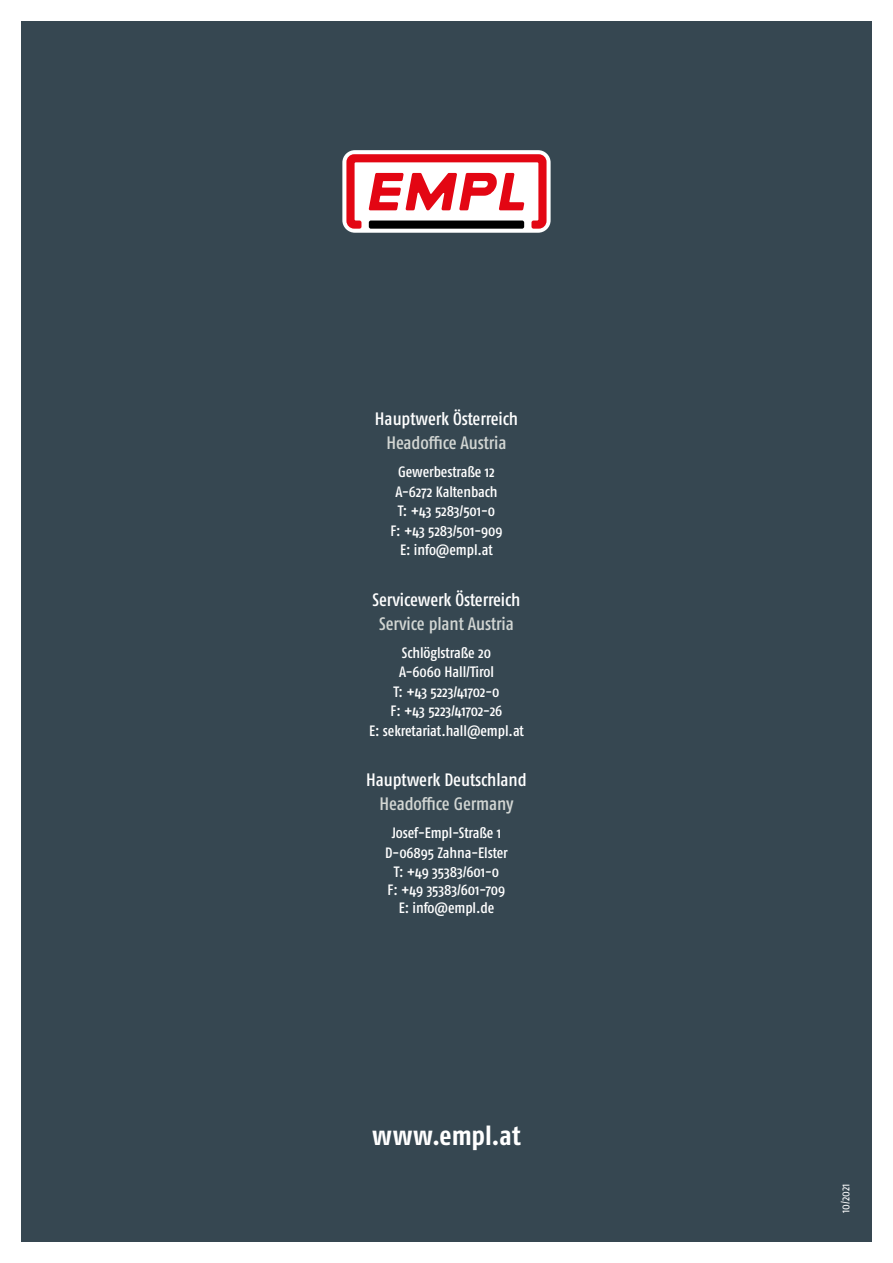
<style>
.page{position:relative;width:893px;height:1263px;background:#fff}
.page>*{position:absolute;margin:0;border:0;box-sizing:border-box;transform-origin:0 0}
.t1{font:700 condensed 27px "Fago Pro";letter-spacing:.005em;color:#fff}
.t2{font:500 condensed 18px "Fago Pro";letter-spacing:-.005em;color:#fff}
.t3{font:500 condensed 18px "Fago Pro";letter-spacing:-.01em;color:#d2d6d3}
.t4{font:500 condensed 15px/19.5px "Fago Pro";letter-spacing:-.005em;color:#fff;text-align:center}
.t5{font:condensed 12px "Fago Pro";color:#fff}
</style>
<div class="page">
<div style="left:21px;top:21px;width:851px;height:1221px;background:#364751"></div>
<div style="left:342px;top:150px;width:209px;height:83px;background:#fff;border-radius:12px"></div>
<svg style="left:346px;top:154px;width:201px;height:75px"></svg>
<p class="t2" style="left:375px;top:408px;width:144px">Hauptwerk Österreich</p>
<p class="t3" style="left:386px;top:432px;width:121px">Headoffice Austria</p>
<p class="t4" style="left:390px;top:462px;width:114px">Gewerbestraße 12<br>A-6272 Kaltenbach<br>T: +43 5283/501-0<br>F: +43 5283/501-909<br>E: info@empl.at</p>
<p class="t2" style="left:373px;top:589px;width:149px">Servicewerk Österreich</p>
<p class="t3" style="left:379px;top:613px;width:136px">Service plant Austria</p>
<p class="t4" style="left:369px;top:643px;width:156px">Schlöglstraße 20<br>A-6060 Hall/Tirol<br>T: +43 5223/41702-0<br>F: +43 5223/41702-26<br>E: sekretariat.hall@empl.at</p>
<p class="t2" style="left:366px;top:769px;width:162px">Hauptwerk Deutschland</p>
<p class="t3" style="left:380px;top:793px;width:135px">Headoffice Germany</p>
<p class="t4" style="left:385px;top:823px;width:124px">Josef-Empl-Straße 1<br>D-06895 Zahna-Elster<br>T: +49 35383/601-0</p>
<p class="t4" style="left:388px;top:881px;width:119px;line-height:18px">F: +49 35383/601-709<br>E: info@empl.de</p>
<h1 class="t1" style="left:372px;top:1119px;width:150px">www.empl.at</h1>
<p class="t5" style="left:838px;top:1213px;width:31px;rotate:-90deg">10/2021</p>
</div>
